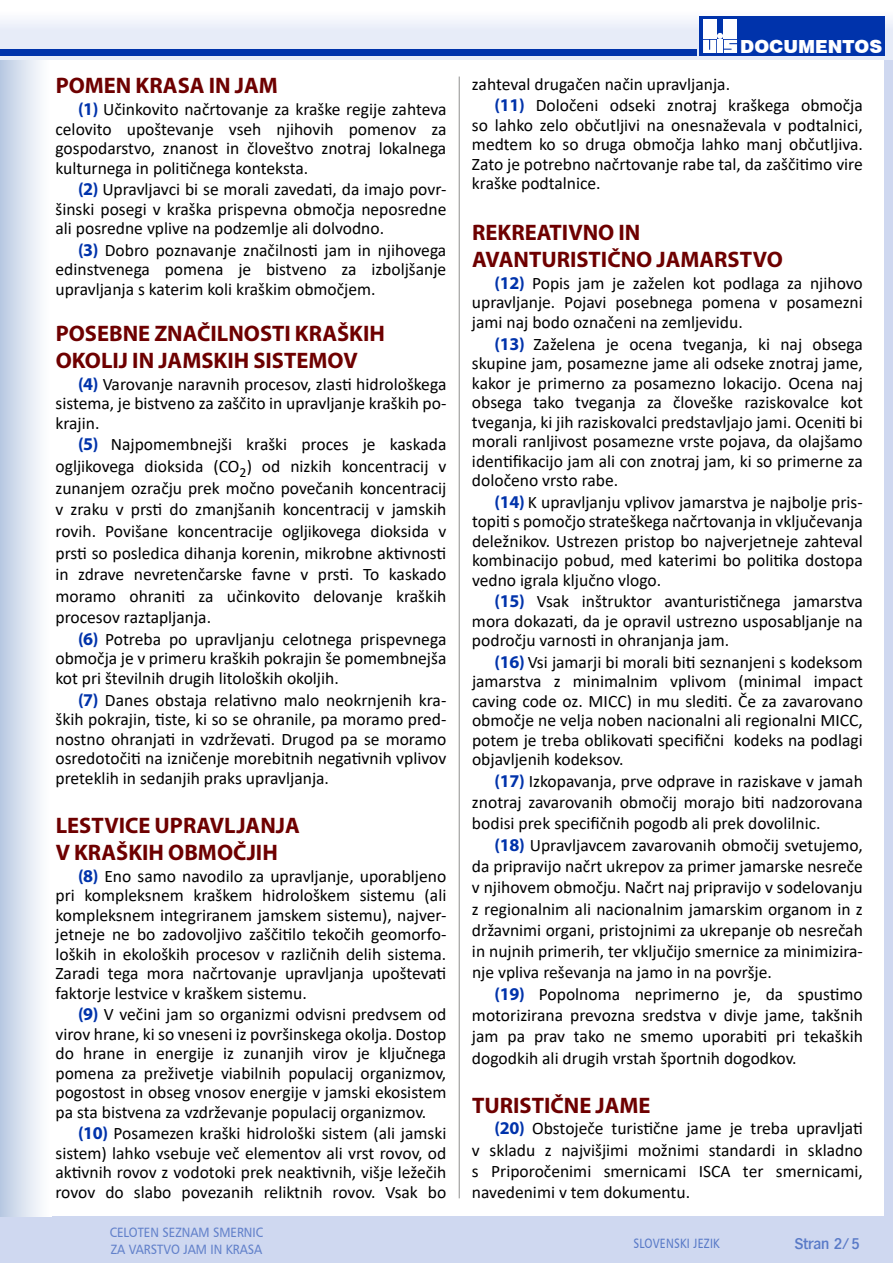
<style>
.page{position:relative;width:893px;height:1263px;background:#fff}
.page>*{position:absolute;margin:0;border:0;box-sizing:border-box;transform-origin:0 0}
.t1{font:700 22.5px/27px "Myriad Pro";color:#6e0000}
.t2{font:900 18px "Swiss 721 BT";color:#fff}
.t3{font:17.55px/19.5px "Calibri";color:#000;text-align:justify}
.t4{font:500 15px "Hamburg";color:#597ac7}
.t5{font:13.5px/16.2px "Humanist 777 BT Roman B";color:#6281ca;scale:.9 1}
.t6{font:13.5px "Humanist 777 BT Roman B";letter-spacing:.02em;color:#597ac7;scale:.82 1}
.s1{font-family:"Myriad Pro";font-weight:700;font-size:18px;color:#0033ab}
</style>
<div class="page">
<div style="left:0;top:1217px;width:893px;height:46px;background:#cfd8f0"></div>
<div style="left:0;top:59px;width:51px;height:1158px;background:linear-gradient(to right,#bacae3,#fff)"></div>
<div style="left:885px;top:59px;width:8px;height:1159px;background:#cfd8f0"></div>
<svg style="left:0;top:20px;width:893px;height:39px;background:#e8edf8"></svg>
<div style="left:0;top:49px;width:696px;height:7px;background:#0033ab"></div>
<div style="left:699px;top:16px;width:186px;height:40px;background:#0033ab"></div>
<div style="left:703px;top:19px;width:13px;height:20px;background:#fff"></div>
<svg style="left:703px;top:33px;width:34px;height:20px"></svg>
<div style="left:724px;top:19px;width:13px;height:20px;background:#fff"></div>
<hr style="left:459px;top:77px;width:1px;height:1121px;background:#9d9d9c">
<p class="t1" style="left:56px;top:72px;width:224px">POMEN KRASA IN JAM</p>
<p class="t3" style="left:55px;top:99px;width:392px;text-indent:23px"><span class="s1">(1)</span> Učinkovito načrtovanje za kraške regije zahteva celovito upoštevanje vseh njihovih pomenov za gospodarstvo, znanost in človeštvo znotraj lokalnega kulturnega in političnega konteksta.</p>
<p class="t3" style="left:56px;top:179px;width:392px;text-indent:22px"><span class="s1">(2)</span> Upravljavci bi se morali zavedati, da imajo povr&shy;šinski posegi v kraška prispevna območja neposredne ali posredne vplive na podzemlje ali dolvodno.</p>
<p class="t3" style="left:55px;top:240px;width:392px;text-indent:23px"><span class="s1">(3)</span> Dobro poznavanje značilnosti jam in njihovega edinstvenega pomena je bistveno za izboljšanje upravljanja s katerim koli kraškim območjem.</p>
<p class="t1" style="left:56px;top:319px;width:331px">POSEBNE ZNAČILNOSTI KRAŠKIH<br>OKOLIJ IN JAMSKIH SISTEMOV</p>
<p class="t3" style="left:55px;top:374px;width:392px;text-indent:23px"><span class="s1">(4)</span> Varovanje naravnih procesov, zlasti hidrološkega sistema, je bistveno za zaščito in upravljanje kraških po&shy;krajin.</p>
<p class="t3" style="left:55px;top:433px;width:392px;line-height:21.6px;text-indent:23px"><span class="s1">(5)</span> Najpomembnejši kraški proces je kaskada ogljikovega dioksida (CO<sub>2</sub>) od nizkih koncentracij v zunanjem ozračju prek močno povečanih koncentracij v zraku v prsti do zmanjšanih koncentracij v jamskih rovih. Povišane koncentracije ogljikovega dioksida v prsti so posledica dihanja korenin, mikrobne aktivnosti in zdrave nevretenčarske favne v prsti. To kaskado moramo ohraniti za učinkovito delovanje kraških procesov raztapljanja.</p>
<p class="t3" style="left:56px;top:629px;width:392px;text-indent:22px"><span class="s1">(6)</span> Potreba po upravljanju celotnega prispevnega območja je v primeru kraških pokrajin še pomembnejša kot pri številnih drugih litoloških okoljih.</p>
<p class="t3" style="left:56px;top:689px;width:392px;text-indent:22px"><span class="s1">(7)</span> Danes obstaja relativno malo neokrnjenih kra&shy;ških pokrajin, tiste, ki so se ohranile, pa moramo pred&shy;nostno ohranjati in vzdrževati. Drugod pa se moramo osredotočiti na izničenje morebitnih negativnih vplivov preteklih in sedanjih praks upravljanja.</p>
<p class="t1" style="left:56px;top:811px;width:246px">LESTVICE UPRAVLJANJA<br>V KRAŠKIH OBMOČJIH</p>
<p class="t3" style="left:55px;top:865px;width:392px;text-indent:23px"><span class="s1">(8)</span> Eno samo navodilo za upravljanje, uporabljeno pri kompleksnem kraškem hidrološkem sistemu (ali kompleksnem integriranem jamskem sistemu), najver&shy;jetneje ne bo zadovoljivo zaščitilo tekočih geomorfo&shy;loških in ekoloških procesov v različnih delih sistema.<br>Zaradi tega mora načrtovanje upravljanja upoštevati faktorje lestvice v kraškem sistemu.</p>
<p class="t3" style="left:55px;top:1004px;width:392px;text-indent:23px"><span class="s1">(9)</span> V večini jam so organizmi odvisni predvsem od virov hrane, ki so vneseni iz površinskega okolja. Dostop do hrane in energije iz zunanjih virov je ključnega pomena za preživetje viabilnih populacij organizmov, pogostost in obseg vnosov energije v jamski ekosistem pa sta bistvena za vzdrževanje populacij organizmov.</p>
<p class="t3" style="left:55px;top:1123px;width:392px;text-indent:23px"><span class="s1">(10)</span> Posamezen kraški hidrološki sistem (ali jamski sistem) lahko vsebuje več elementov ali vrst rovov, od aktivnih rovov z vodotoki prek neaktivnih, višje ležečih rovov do slabo povezanih reliktnih rovov. Vsak bo</p>
<p class="t5" style="left:110px;top:1224px;width:172px">CELOTEN SEZNAM SMERNIC<br>ZA VARSTVO JAM IN KRASA</p>
<p class="t2" style="left:740px;top:36px;width:143px">DOCUMENTOS</p>
<p class="t3" style="left:494px;top:73px;width:370px;line-height:21.6px;text-indent:-23px">zahteval drugačen način upravljanja.<br><span class="s1">(11)</span> Določeni odseki znotraj kraškega območja</p>
<p class="t3" style="left:472px;top:115px;width:392px">so lahko zelo občutljivi na onesnaževala v podtalnici, medtem ko so druga območja lahko manj občutljiva.<br>Zato je potrebno načrtovanje rabe tal, da zaščitimo vire kraške podtalnice.</p>
<p class="t1" style="left:472px;top:218px;width:312px">REKREATIVNO IN<br>AVANTURISTIČNO JAMARSTVO</p>
<p class="t3" style="left:472px;top:273px;width:392px;text-indent:23px"><span class="s1">(12)</span> Popis jam je zaželen kot podlaga za njihovo upravljanje. Pojavi posebnega pomena v posamezni jami naj bodo označeni na zemljevidu.</p>
<p class="t3" style="left:472px;top:333px;width:392px;text-indent:23px"><span class="s1">(13)</span> Zaželena je ocena tveganja, ki naj obsega skupine jam, posamezne jame ali odseke znotraj jame, kakor je primerno za posamezno lokacijo. Ocena naj obsega tako tveganja za človeške raziskovalce kot tveganja, ki jih raziskovalci predstavljajo jami. Oceniti bi morali ranljivost posamezne vrste pojava, da olajšamo identifikacijo jam ali con znotraj jam, ki so primerne za določeno vrsto rabe.</p>
<p class="t3" style="left:472px;top:492px;width:392px;text-indent:22px"><span class="s1">(14)</span> K upravljanju vplivov jamarstva je najbolje pris&shy;topiti s pomočjo strateškega načrtovanja in vključevanja deležnikov. Ustrezen pristop bo najverjetneje zahteval kombinacijo pobud, med katerimi bo politika dostopa vedno igrala ključno vlogo.</p>
<p class="t3" style="left:472px;top:591px;width:392px;text-indent:23px"><span class="s1">(15)</span> Vsak inštruktor avanturističnega jamarstva mora dokazati, da je opravil ustrezno usposabljanje na področju varnosti in ohranjanja jam.</p>
<p class="t3" style="left:472px;top:652px;width:392px;text-indent:22px"><span class="s1">(16)</span> Vsi jamarji bi morali biti seznanjeni s kodeksom jamarstva z minimalnim vplivom (minimal impact caving code oz. MICC) in mu slediti. Če za zavarovano območje ne velja noben nacionalni ali regionalni MICC, potem je treba oblikovati specifični kodeks na podlagi objavljenih kodeksov.</p>
<p class="t3" style="left:472px;top:770px;width:392px;line-height:21.3px;text-indent:23px"><span class="s1">(17)</span> Izkopavanja, prve odprave in raziskave v jamah znotraj zavarovanih območij morajo biti nadzorovana bodisi prek specifičnih pogodb ali prek dovolilnic.</p>
<p class="t3" style="left:472px;top:834px;width:392px;line-height:21.3px;text-indent:23px"><span class="s1">(18)</span> Upravljavcem zavarovanih območij svetujemo, da pripravijo načrt ukrepov za primer jamarske nesreče v njihovem območju. Načrt naj pripravijo v sodelovanju z regionalnim ali nacionalnim jamarskim organom in z državnimi organi, pristojnimi za ukrepanje ob nesrečah in nujnih primerih, ter vključijo smernice za minimizira&shy;nje vpliva reševanja na jamo in na površje.</p>
<p class="t3" style="left:472px;top:983px;width:392px;line-height:21.3px;text-indent:23px"><span class="s1">(19)</span> Popolnoma neprimerno je, da spustimo motorizirana prevozna sredstva v divje jame, takšnih jam pa prav tako ne smemo uporabiti pri tekaških dogodkih ali drugih vrstah športnih dogodkov.</p>
<p class="t1" style="left:472px;top:1091px;width:180px">TURISTIČNE JAME</p>
<p class="t3" style="left:472px;top:1117px;width:392px;line-height:21.3px;text-indent:23px"><span class="s1">(20)</span> Obstoječe turistične jame je treba upravljati v skladu z najvišjimi možnimi standardi in skladno s Priporočenimi smernicami ISCA ter smernicami, navedenimi v tem dokumentu.</p>
<p class="t6" style="left:633px;top:1235px;width:107px">SLOVENSKI JEZIK</p>
<p class="t4" style="left:795px;top:1233px;width:66px">Stran 2/5</p>
</div>
